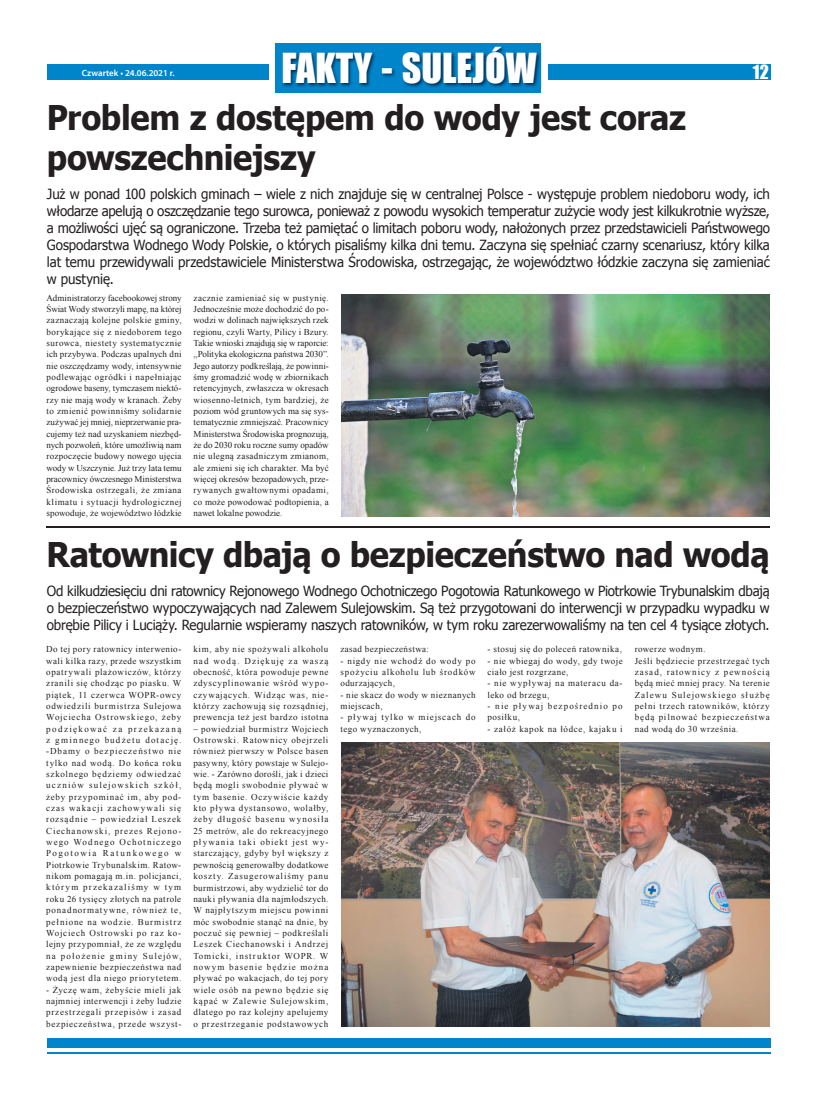
<style>
.page{position:relative;width:820px;height:1106px;background:#fff}
.page>*{position:absolute;margin:0;border:0;box-sizing:border-box;transform-origin:0 0}
.t1{font:38px "Impact";color:#fff}
.t2{font:700 34px/39.7px "Tahoma";letter-spacing:-.01em;color:#231f20;scale:.95 1}
.t3{font:18px "Impact";color:#fff}
.t4{font:14px/17px "Tahoma";letter-spacing:-.01em;color:#231f20;text-align:justify;scale:.95 1}
.t5{font:9px/11.3px "Times New Roman";letter-spacing:.06em;color:#231f20;text-align:justify}
.t6{font:9px/11.3px "Times New Roman";letter-spacing:.08em;color:#231f20}
.t7{font:9px/11.3px "Times New Roman";letter-spacing:.115em;color:#231f20}
.t8{font:600 9px "Myriad Pro";color:#fff}
.t9{font:9px "Times New Roman";letter-spacing:.04em;color:#231f20}
</style>
<div class="page">
<div style="left:47px;top:64px;width:723px;height:16px;background:#0085cb"></div>
<div style="left:269px;top:50px;width:279px;height:50px;background:#fff"></div>
<div style="left:276px;top:43px;width:265px;height:50px;background:#0085cb"></div>
<img style="left:541px;top:50px;width:1px;height:38px">
<img style="left:283px;top:47px;width:258px;height:41px">
<hr style="left:47px;top:1052px;width:723px;height:1px;background:#0085cb">
<div style="left:47px;top:1037px;width:723px;height:10px;background:#0085cb"></div>
<img style="left:342px;top:295px;width:427px;height:221px">
<hr style="left:46px;top:526px;width:723px;height:1px;background:#231f20">
<img style="left:341px;top:742px;width:428px;height:284px">
<p class="t8" style="left:82px;top:67px;width:94px">Czwartek • 24.06.2021 r.</p>
<h1 class="t1" style="left:281px;top:38px;width:256px">FAKTY - SULEJÓW</h1>
<h2 class="t2" style="left:47px;top:96px;width:674px">Problem z dostępem do wody jest coraz powszechniejszy</h2>
<h3 class="t3" style="left:752px;top:58px;width:17px">12</h3>
<p class="t4" style="left:47px;top:184px;width:762px">Już w ponad 100 polskich gminach – wiele z nich znajduje się w centralnej Polsce - występuje problem niedoboru wody, ich włodarze apelują o oszczędzanie tego surowca, ponieważ z powodu wysokich temperatur zużycie wody jest kilkukrotnie wyższe, a możliwości ujęć są ograniczone. Trzeba też pamiętać o limitach poboru wody, nałożonych przez przedstawicieli Państwowego Gospodarstwa Wodnego Wody Polskie, o których pisaliśmy kilka dni temu. Zaczyna się spełniać czarny scenariusz, który kilka lat temu przewidywali przedstawiciele Ministerstwa Środowiska, ostrzegając, że województwo łódzkie zaczyna się zamieniać w pustynię.</p>
<p class="t5" style="left:46px;top:292px;width:136px">Administratorzy facebookowej strony Świat Wody stworzyli mapę, na której zaznaczają kolejne polskie gminy, borykające się z niedoborem tego surowca, niestety systematycznie ich przybywa. Podczas upalnych dni nie oszczędzamy wody, intensywnie podlewając ogródki i napełniając ogrodowe baseny, tymczasem niektó&shy;rzy nie mają wody w kranach. Żeby to zmienić powinniśmy solidarnie zużywać jej mniej, nieprzerwanie pra&shy;cujemy też nad uzyskaniem niezbęd&shy;nych pozwoleń, które umożliwią nam rozpoczęcie budowy nowego ujęcia wody w Uszczynie. Już trzy lata temu pracownicy ówczesnego Ministerstwa Środowiska ostrzegali, że zmiana klimatu i sytuacji hydrologicznej spowoduje, że województwo łódzkie</p>
<p class="t5" style="left:193px;top:292px;width:136px">zacznie zamieniać się w pustynię.<br>Jednocześnie może dochodzić do po&shy;wodzi w dolinach największych rzek regionu, czyli Warty, Pilicy i Bzury.<br>Takie wnioski znajdują się w raporcie: „Polityka ekologiczna państwa 2030”.<br>Jego autorzy podkreślają, że powinni&shy;śmy gromadzić wodę w zbiornikach retencyjnych, zwłaszcza w okresach wiosenno-letnich, tym bardziej, że poziom wód gruntowych ma się sys&shy;tematycznie zmniejszać. Pracownicy Ministerstwa Środowiska prognozują, że do 2030 roku roczne sumy opadów nie ulegną zasadniczym zmianom, ale zmieni się ich charakter. Ma być więcej okresów bezopadowych, prze&shy;rywanych gwałtownymi opadami, co może powodować podtopienia, a nawet lokalne powodzie.</p>
<h2 class="t2" style="left:46px;top:533px;width:762px">Ratownicy dbają o bezpieczeństwo nad wodą</h2>
<p class="t4" style="left:47px;top:581px;width:762px">Od kilkudziesięciu dni ratownicy Rejonowego Wodnego Ochotniczego Pogotowia Ratunkowego w Piotrkowie Trybunalskim dbają o bezpieczeństwo wypoczywających nad Zalewem Sulejowskim. Są też przygotowani do interwencji w przypadku wypadku w obrębie Pilicy i Luciąży. Regularnie wspieramy naszych ratowników, w tym roku zarezerwowaliśmy na ten cel 4 tysiące złotych.</p>
<p class="t5" style="left:46px;top:643px;width:136px">Do tej pory ratownicy interwenio&shy;wali kilka razy, przede wszystkim opatrywali plażowiczów, którzy zranili się chodząc po piasku. W piątek, 11 czerwca WOPR-owcy odwiedzili burmistrza Sulejowa Wojciecha Ostrowskiego, żeby podziękować za przekazaną z gminnego budżetu dotację. -Dbamy o bezpieczeństwo nie tylko nad wodą. Do końca roku szkolnego będziemy odwiedzać uczniów sulejowskich szkół, żeby przypominać im, aby pod&shy;czas wakacji zachowywali się rozsądnie – powiedział Leszek Ciechanowski, prezes Rejono&shy;wego Wodnego Ochotniczego Pogotowia Ratunkowego w Piotrkowie Trybunalskim. Ratow&shy;nikom pomagają m.in. policjanci, którym przekazaliśmy w tym roku 26 tysięcy złotych na patrole ponadnormatywne, również te, pełnione na wodzie. Burmistrz Wojciech Ostrowski po raz ko&shy;lejny przypomniał, że ze względu na położenie gminy Sulejów, zapewnienie bezpieczeństwa nad wodą jest dla niego priorytetem.</p>
<p class="t5" style="left:46px;top:983px;width:136px">- Życzę wam, żebyście mieli jak najmniej interwencji i żeby ludzie przestrzegali przepisów i zasad bezpieczeństwa, przede wszyst-</p>
<p class="t5" style="left:193px;top:643px;width:136px">kim, aby nie spożywali alkoholu nad wodą. Dziękuję za waszą obecność, która powoduje pewne zdyscyplinowanie wśród wypo&shy;czywających. Widząc was, nie&shy;którzy zachowują się rozsądniej, prewencja też jest bardzo istotna</p>
<p class="t5" style="left:193px;top:723px;width:136px">– powiedział burmistrz Wojciech Ostrowski. Ratownicy obejrzeli również pierwszy w Polsce basen pasywny, który powstaje w Sulejo&shy;wie. - Zarówno dorośli, jak i dzieci będą mogli swobodnie pływać w tym basenie. Oczywiście każdy kto pływa dystansowo, wolałby, żeby długość basenu wynosiła 25 metrów, ale do rekreacyjnego pływania taki obiekt jest wy&shy;starczający, gdyby był większy z pewnością generowałby dodatkowe koszty. Zasugerowaliśmy panu burmistrzowi, aby wydzielić tor do nauki pływania dla najmłodszych.<br>W najpłytszym miejscu powinni móc swobodnie stanąć na dnie, by poczuć się pewniej – podkreślali Leszek Ciechanowski i Andrzej Tomicki, instruktor WOPR. W nowym basenie będzie można pływać po wakacjach, do tej pory wiele osób na pewno będzie się kąpać w Zalewie Sulejowskim, dlatego po raz kolejny apelujemy o przestrzeganie podstawowych</p>
<p class="t9" style="left:340px;top:643px;width:90px">zasad bezpieczeństwa:</p>
<p class="t5" style="left:340px;top:655px;width:136px">- nigdy nie wchodź do wody po spożyciu alkoholu lub środków odurzających,</p>
<p class="t5" style="left:340px;top:689px;width:136px">- nie skacz do wody w nieznanych miejscach,</p>
<p class="t6" style="left:340px;top:711px;width:136px">- pływaj tylko w miejscach do tego wyznaczonych,</p>
<p class="t5" style="left:487px;top:643px;width:136px">- stosuj się do poleceń ratownika,</p>
<p class="t5" style="left:487px;top:655px;width:136px">- nie wbiegaj do wody, gdy twoje ciało jest rozgrzane,</p>
<p class="t5" style="left:487px;top:677px;width:136px">- nie wypływaj na materacu da&shy;leko od brzegu,</p>
<p class="t7" style="left:487px;top:700px;width:136px">- nie pływaj bezpośrednio po posiłku,</p>
<p class="t5" style="left:487px;top:723px;width:136px">- załóż kapok na łódce, kajaku i</p>
<p class="t5" style="left:634px;top:643px;width:136px;text-align:left">rowerze wodnym.<br>Jeśli będziecie przestrzegać tych zasad, ratownicy z pewnością będą mieć mniej pracy. Na terenie<br>Zalewu Sulejowskiego służbę pełni trzech ratowników, którzy będą pilnować bezpieczeństwa nad wodą do 30 września.</p>
</div>
